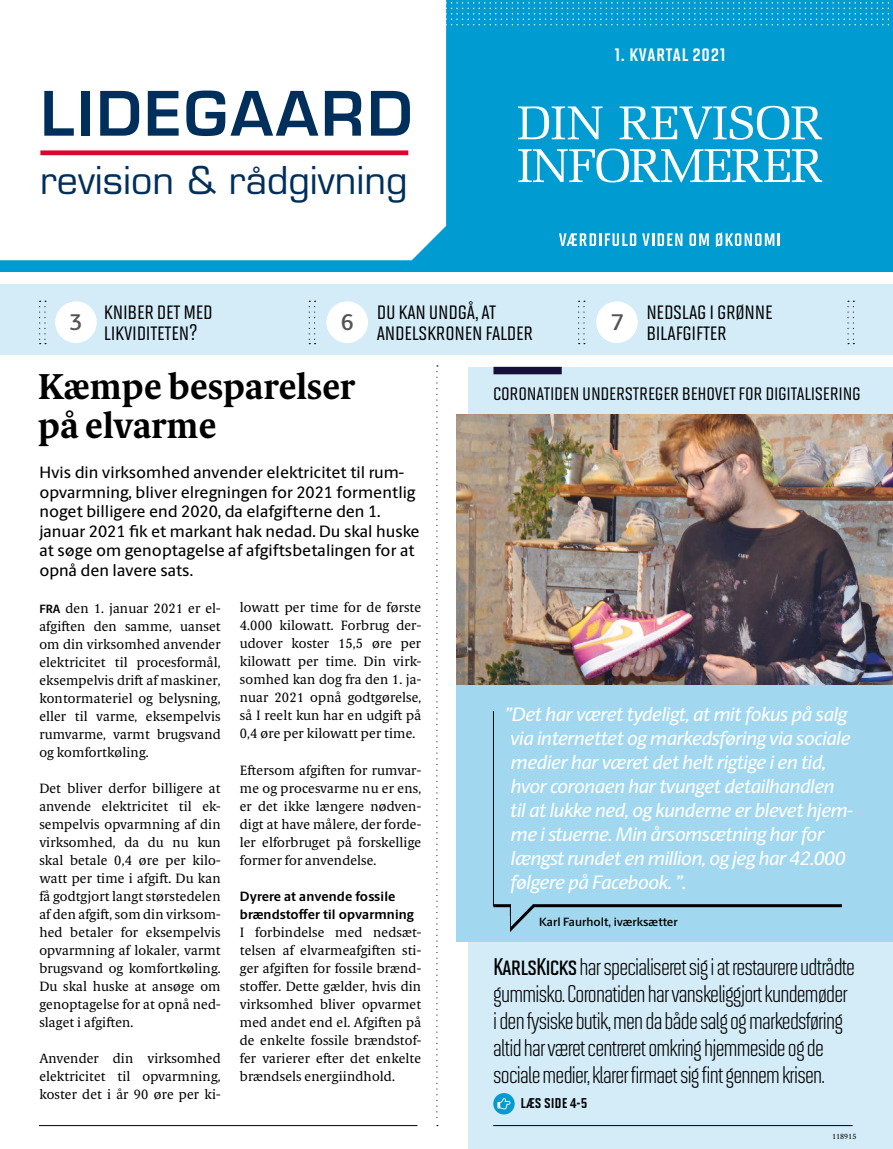
<style>
.page{position:relative;width:893px;height:1149px;background:#fff}
.page>*{position:absolute;margin:0;border:0;box-sizing:border-box;transform-origin:0 0}
.t1{font:600 59.7px "Eurostile";letter-spacing:.05em;color:#002f5b}
.t2{font:37.35px "Eurostile";color:#002f5b}
.t3{font:700 36px/39px "Berling Serif Text";color:#000}
.t4{font:24px/27px "Solano Gothic MVB";letter-spacing:-.03em;color:#000}
.t5{font:600 22.8px "Berling Sans";color:#555454}
.t6{font:22.5px/21px "Solano Gothic MVB Md SC";letter-spacing:-.01em;color:#000}
.t7{font:21px "Solano Gothic MVB Md SC";letter-spacing:-.01em;color:#000}
.t8{font:21px "Solano Gothic MVB Bd SC";letter-spacing:.03em;color:#fff}
.t9{font:italic 500 19.5px/24px "Berling Sans";letter-spacing:-.02em;color:#fff}
.t10{font:500 16.5px/19.5px "Berling Sans";color:#000}
.t11{font:16.5px "Solano Gothic MVB Bd SC";color:#000}
.t12{font:13.5px/18px "Berling Serif Text";letter-spacing:.01em;color:#000;text-align:justify}
.t13{font:700 13.5px/18px "Berling Sans";letter-spacing:.01em;color:#000}
.t14{font:600 12px "Berling Sans";color:#000}
.t15{font:7.5px "Berling Serif Text";color:#000}
.s1{font-family:"Berling Sans";font-weight:700;font-size:12px}
.s2{font-family:"Solano Gothic MVB Sb SC"}
</style>
<div class="page">
<div style="left:468px;top:367px;width:425px;height:781px;background:#d3ecf8"></div>
<div style="left:0;top:284px;width:893px;height:70px;background:#d3ecf8"></div>
<svg style="left:847px;top:300px;width:7px;height:44px"></svg>
<svg style="left:436px;top:365px;width:2px;height:753px"></svg>
<div style="left:493px;top:367px;width:69px;height:7px;background:#131139"></div>
<hr style="left:493px;top:1124px;width:360px;height:1px;background:#000">
<hr style="left:39px;top:1124px;width:378px;height:1px;background:#000">
<svg style="left:493px;top:1092px;width:22px;height:22px"></svg>
<svg style="left:497px;top:1097px;width:13px;height:11px"></svg>
<div style="left:55px;top:301px;width:42px;height:42px;background:#fff;border-radius:50%"></div>
<svg style="left:39px;top:300px;width:7px;height:44px"></svg>
<div style="left:326px;top:301px;width:42px;height:42px;background:#fff;border-radius:50%"></div>
<svg style="left:309px;top:300px;width:7px;height:44px"></svg>
<div style="left:596px;top:301px;width:42px;height:42px;background:#fff;border-radius:50%"></div>
<svg style="left:578px;top:300px;width:7px;height:44px"></svg>
<div style="left:456px;top:660px;width:437px;height:282px;background:#a1d7ef"></div>
<hr style="left:493px;top:711px;width:1px;height:194px;background:#000">
<svg style="left:493px;top:904px;width:349px;height:28px"></svg>
<div style="left:488px;top:915px;width:22px;height:19px;background:#a1d7ef"></div>
<img style="left:456px;top:414px;width:437px;height:270px">
<div style="left:0;top:0;width:893px;height:271px;background:#009bd0"></div>
<div style="left:0;top:0;width:446px;height:260px;background:#fff"></div>
<svg style="left:518px;top:148px;width:304px;height:34px"></svg>
<svg style="left:518px;top:106px;width:304px;height:34px"></svg>
<svg style="left:559px;top:233px;width:77px;height:13px"></svg>
<svg style="left:642px;top:233px;width:40px;height:13px"></svg>
<svg style="left:689px;top:233px;width:20px;height:13px"></svg>
<svg style="left:716px;top:232px;width:64px;height:15px"></svg>
<svg style="left:230px;top:0;width:659px;height:25px"></svg>
<div style="left:40px;top:150px;width:368px;height:5px;background:#dd052b"></div>
<h1 class="t1" style="left:40px;top:76px;width:373px">LIDEGAARD</h1>
<h2 class="t2" style="left:40px;top:158px;width:369px">revision &amp; rådgivning</h2>
<h3 class="t8" style="left:614px;top:42px;width:113px">1. KVARTAL 2021</h3>
<h3 class="t5" style="left:69px;top:308px;width:15px">3</h3>
<h3 class="t6" style="left:104px;top:301px;width:110px">KNIBER DET MED<br>LIKVIDITETEN?</h3>
<h3 class="t6" style="left:377px;top:301px;width:158px">DU KAN UNDGÅ, AT<br>ANDELSKRONEN FALDER</h3>
<h3 class="t5" style="left:341px;top:308px;width:15px">6</h3>
<h3 class="t6" style="left:646px;top:301px;width:128px">NEDSLAG I GRØNNE<br>BILAFGIFTER</h3>
<h3 class="t5" style="left:611px;top:308px;width:15px">7</h3>
<h3 class="t3" style="left:38px;top:367px;width:318px">Kæmpe besparelser på elvarme</h3>
<p class="t10" style="left:39px;top:463px;width:382px">Hvis din virksomhed anvender elektricitet til rum&shy;opvarmning, bliver elregningen for 2021 formentlig noget billigere end 2020, da elafgifterne den 1. januar 2021 fik et markant hak nedad. Du skal huske at søge om genoptagelse af afgiftsbetalingen for at opnå den lavere sats.</p>
<p class="t12" style="left:39px;top:598px;width:183px"><span class="s1">FRA</span> den 1. januar 2021 er el&shy;afgiften den samme, uanset om din virksomhed anvender elektricitet til procesformål, eksempelvis drift af maskiner, kontormateriel og belysning, eller til varme, eksempelvis rumvarme, varmt brugsvand og komfortkøling.</p>
<p class="t12" style="left:39px;top:778px;width:183px">Det bliver derfor billigere at anvende elektricitet til ek&shy;sempelvis opvarmning af din virksomhed, da du nu kun skal betale 0,4 øre per kilo&shy;watt per time i afgift. Du kan få godtgjort langt størstedelen af den afgift, som din virksom&shy;hed betaler for eksempelvis opvarmning af lokaler, varmt brugsvand og komfortkøling.<br>Du skal huske at ansøge om genoptagelse for at opnå ned&shy;slaget i afgiften.</p>
<p class="t12" style="left:39px;top:1048px;width:183px">Anvender din virksomhed elektricitet til opvarmning, koster det i år 90 øre per ki-</p>
<p class="t12" style="left:240px;top:598px;width:183px">lowatt per time for de første 4.000 kilowatt. Forbrug der&shy;udover koster 15,5 øre per kilowatt per time. Din virk&shy;somhed kan dog fra den 1. ja&shy;nuar 2021 opnå godtgørelse, så I reelt kun har en udgift på 0,4 øre per kilowatt per time.</p>
<p class="t12" style="left:240px;top:760px;width:183px">Eftersom afgiften for rumvar&shy;me og procesvarme nu er ens, er det ikke længere nødven&shy;digt at have målere, der forde&shy;ler elforbruget på forskellige former for anvendelse.</p>
<p class="t13" style="left:240px;top:886px;width:176px">Dyrere at anvende fossile brændstoffer til opvarmning</p>
<p class="t12" style="left:240px;top:922px;width:183px">I forbindelse med nedsæt&shy;telsen af elvarmeafgiften sti&shy;ger afgiften for fossile brænd&shy;stoffer. Dette gælder, hvis din virksomhed bliver opvarmet med andet end el. Afgiften på de enkelte fossile brændstof&shy;fer varierer efter det enkelte brændsels energiindhold.</p>
<h3 class="t7" style="left:493px;top:381px;width:369px">CORONATIDEN UNDERSTREGER BEHOVET FOR DIGITALISERING</h3>
<p class="t9" style="left:505px;top:702px;width:349px">”Det har været tydeligt, at mit fokus på salg via internettet og markedsføring via sociale medier har været det helt rigtige i en tid, hvor coronaen har tvunget detailhandlen<br>til at lukke ned, og kunderne er blevet hjem&shy;me i stuerne. Min årsomsætning har for længst rundet en million, og jeg har 42.000 følgere på Facebook. ”.</p>
<p class="t14" style="left:539px;top:913px;width:140px">Karl Faurholt, iværksætter</p>
<p class="t4" style="left:493px;top:952px;width:363px"><span class="s2">KarlsKicks</span> har specialiseret sig i at restaurere udtrådte gummisko. Coronatiden har vanskeliggjort kundemøder i den fysiske butik, men da både salg og markedsføring altid har været centreret omkring hjemmeside og de sociale medier, klarer firmaet sig fint gennem krisen.</p>
<p class="t11" style="left:520px;top:1092px;width:68px">LÆS SIDE 4-5</p>
<p class="t15" style="left:832px;top:1131px;width:26px">118915</p>
</div>
